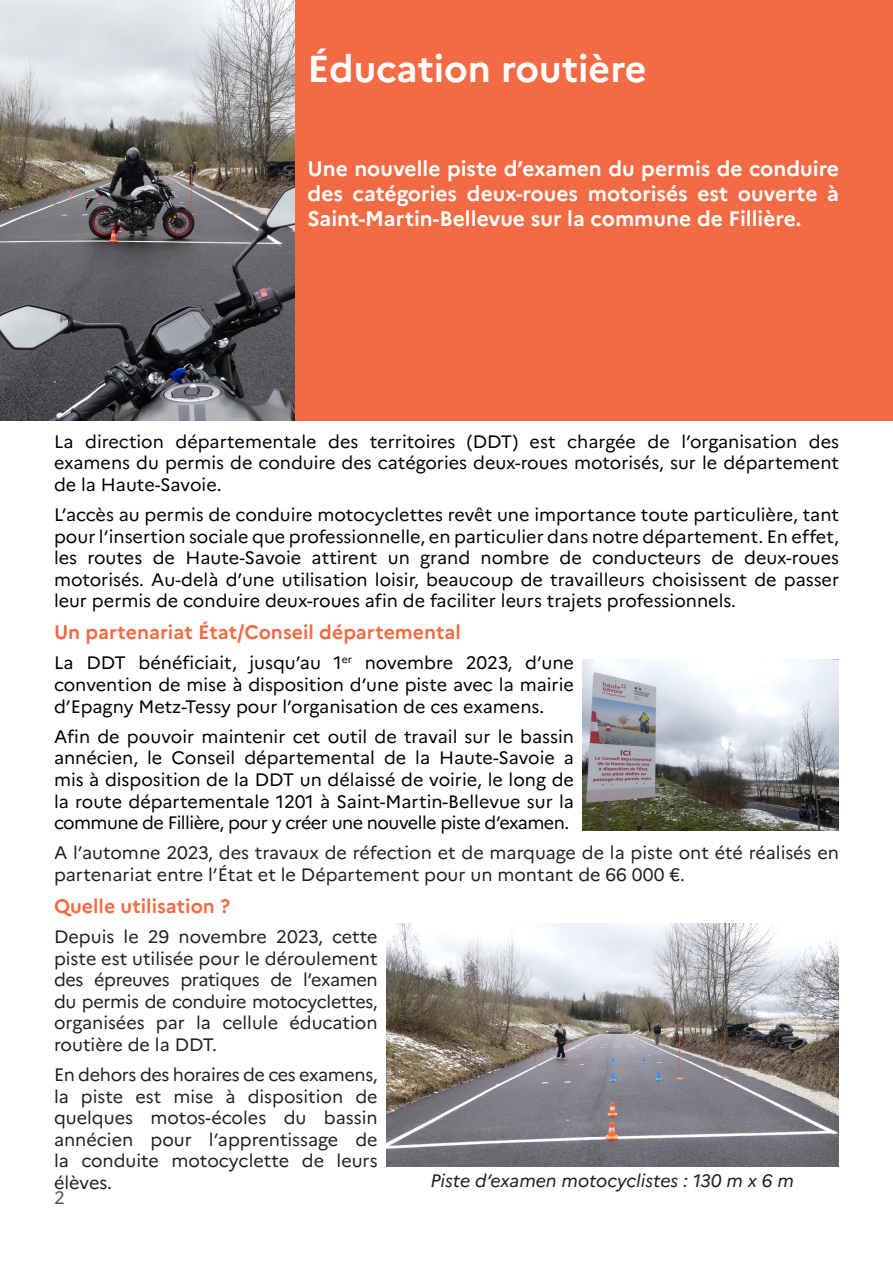
<style>
.page{position:relative;width:893px;height:1263px;background:#fff}
.page>*{position:absolute;margin:0;border:0;box-sizing:border-box;transform-origin:0 0}
.t1{font:700 37.5px "Marianne";color:#fff}
.t2{font:700 21px/25.2px "Marianne";color:#fff;text-align:justify}
.t3{font:700 19.5px "Marianne";color:#f26b44}
.t4{font:18px/21.6px "Marianne";letter-spacing:-.005em;color:#000;text-align:justify}
.t5{font:18px/21.6px "Marianne";color:#231f20;text-align:justify}
.t6{font:italic 18px "Marianne";color:#231f20}
.t7{font:18px "Marianne";color:#57585a}
</style>
<div class="page">
<div style="left:0;top:0;width:893px;height:421px;background:#f26b44"></div>
<img style="left:0;top:1px;width:295px;height:420px">
<img style="left:386px;top:924px;width:452px;height:242px">
<img style="left:583px;top:659px;width:256px;height:172px">
<p class="t1" style="left:308px;top:46px;width:340px">Éducation routière</p>
<p class="t2" style="left:308px;top:156px;width:533px">Une nouvelle piste d’examen du permis de conduire des catégories deux-roues motorisés est ouverte à Saint-Martin-Bellevue sur la commune de Fillière.</p>
<p class="t4" style="left:54px;top:430px;width:787px">La direction départementale des territoires (DDT) est chargée de l’organisation des examens du permis de conduire des catégories deux-roues motorisés, sur le département de la Haute-Savoie.</p>
<p class="t4" style="left:54px;top:504px;width:787px">L’accès au permis de conduire motocyclettes revêt une importance toute particulière, tant pour l’insertion sociale que professionnelle, en particulier dans notre département. En effet, les routes de Haute-Savoie attirent un grand nombre de conducteurs de deux-roues motorisés. Au-delà d’une utilisation loisir, beaucoup de travailleurs choisissent de passer leur permis de conduire deux-roues afin de faciliter leurs trajets professionnels.</p>
<p class="t3" style="left:54px;top:620px;width:408px">Un partenariat État/Conseil départemental</p>
<p class="t4" style="left:54px;top:652px;width:522px">La DDT bénéficiait, jusqu’au 1<sup>er</sup> novembre 2023, d’une convention de mise à disposition d’une piste avec la mairie d’Epagny Metz-Tessy pour l’organisation de ces examens.</p>
<p class="t4" style="left:54px;top:725px;width:522px">Afin de pouvoir maintenir cet outil de travail sur le bassin annécien, le Conseil départemental de la Haute-Savoie a mis à disposition de la DDT un délaissé de voirie, le long de la route départementale 1201 à Saint-Martin-Bellevue sur la commune de Fillière, pour y créer une nouvelle piste d’examen.</p>
<p class="t5" style="left:54px;top:842px;width:786px">A l’automne 2023, des travaux de réfection et de marquage de la piste ont été réalisés en partenariat entre l’État et le Département pour un montant de 66 000 €.</p>
<p class="t3" style="left:54px;top:894px;width:178px">Quelle utilisation ?</p>
<p class="t5" style="left:54px;top:926px;width:325px">Depuis le 29 novembre 2023, cette piste est utilisée pour le déroulement des épreuves pratiques de l’examen du permis de conduire motocyclettes, organisées par la cellule éducation routière de la DDT.</p>
<p class="t5" style="left:54px;top:1064px;width:325px">En dehors des horaires de ces examens, la piste est mise à disposition de quelques motos-écoles du bassin annécien pour l’apprentissage de la conduite motocyclette de leurs élèves.</p>
<p class="t6" style="left:430px;top:1170px;width:365px">Piste d’examen motocyclistes : 130 m x 6 m</p>
<p class="t7" style="left:54px;top:1187px;width:12px">2</p>
</div>
